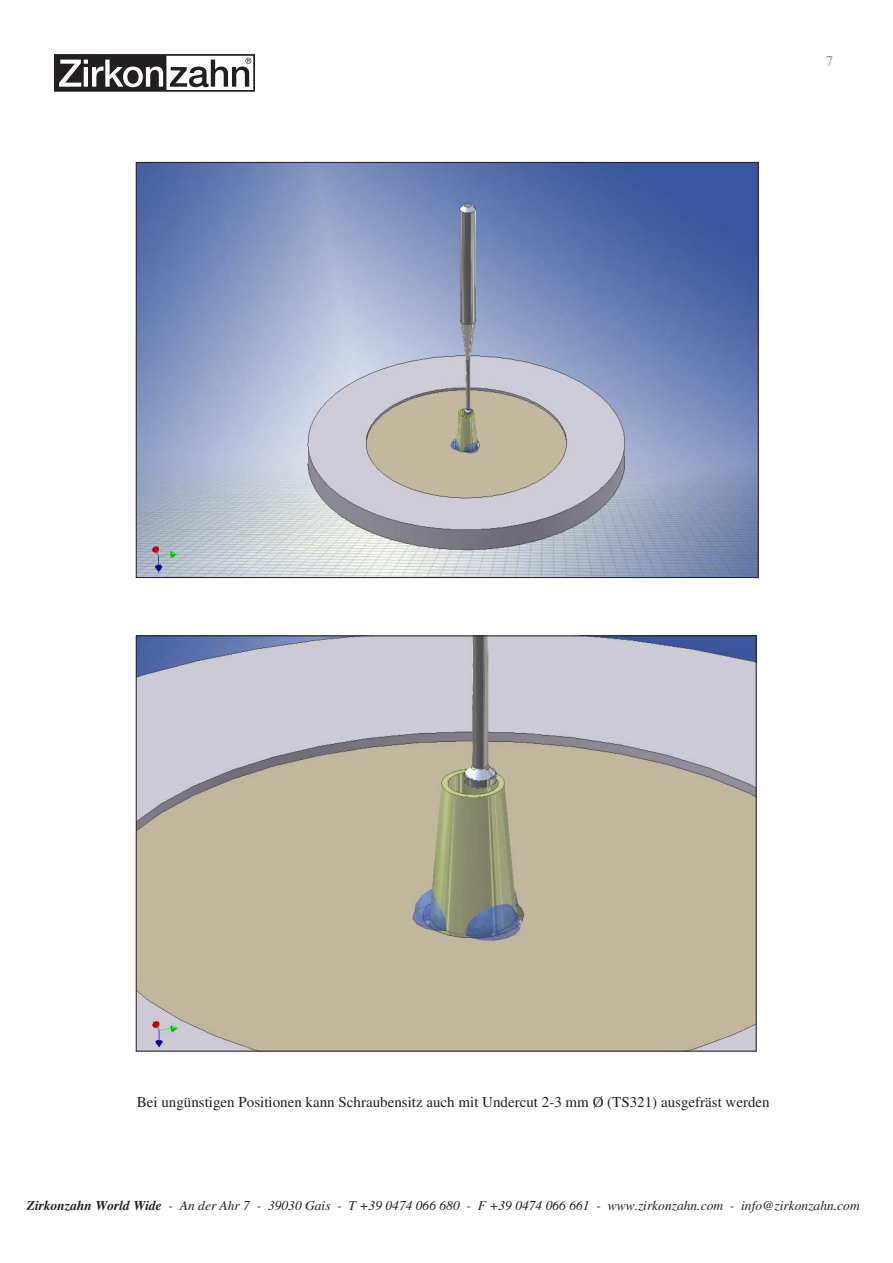
<style>
.page{position:relative;width:893px;height:1263px;background:#fff}
.page>*{position:absolute;margin:0;border:0;box-sizing:border-box;transform-origin:0 0}
.t1{font:15px "Times";color:#231f20}
.t2{font:15px "Times";color:#939598}
.t3{font:italic 13.5px "Times";color:#231f20}
.s1{font-weight:700}
</style>
<div class="page">
<svg style="left:54px;top:54px;width:201px;height:38px"></svg>
<img style="left:138px;top:164px;width:618px;height:412px">
<img style="left:138px;top:638px;width:616px;height:411px">
<p class="t2" style="left:826px;top:55px;width:9px">7</p>
<p class="t1" style="left:137px;top:1097px;width:634px">Bei ungünstigen Positionen kann Schraubensitz auch mit Undercut 2-3 mm Ø (TS321) ausgefräst werden</p>
<p class="t3" style="left:27px;top:1201px;width:834px"><span class="s1">Zirkonzahn World Wide</span> - An der Ahr 7 - 39030 Gais - T +39 0474 066 680 - F +39 0474 066 661 - www.zirkonzahn.com - info@zirkonzahn.com</p>
</div>
